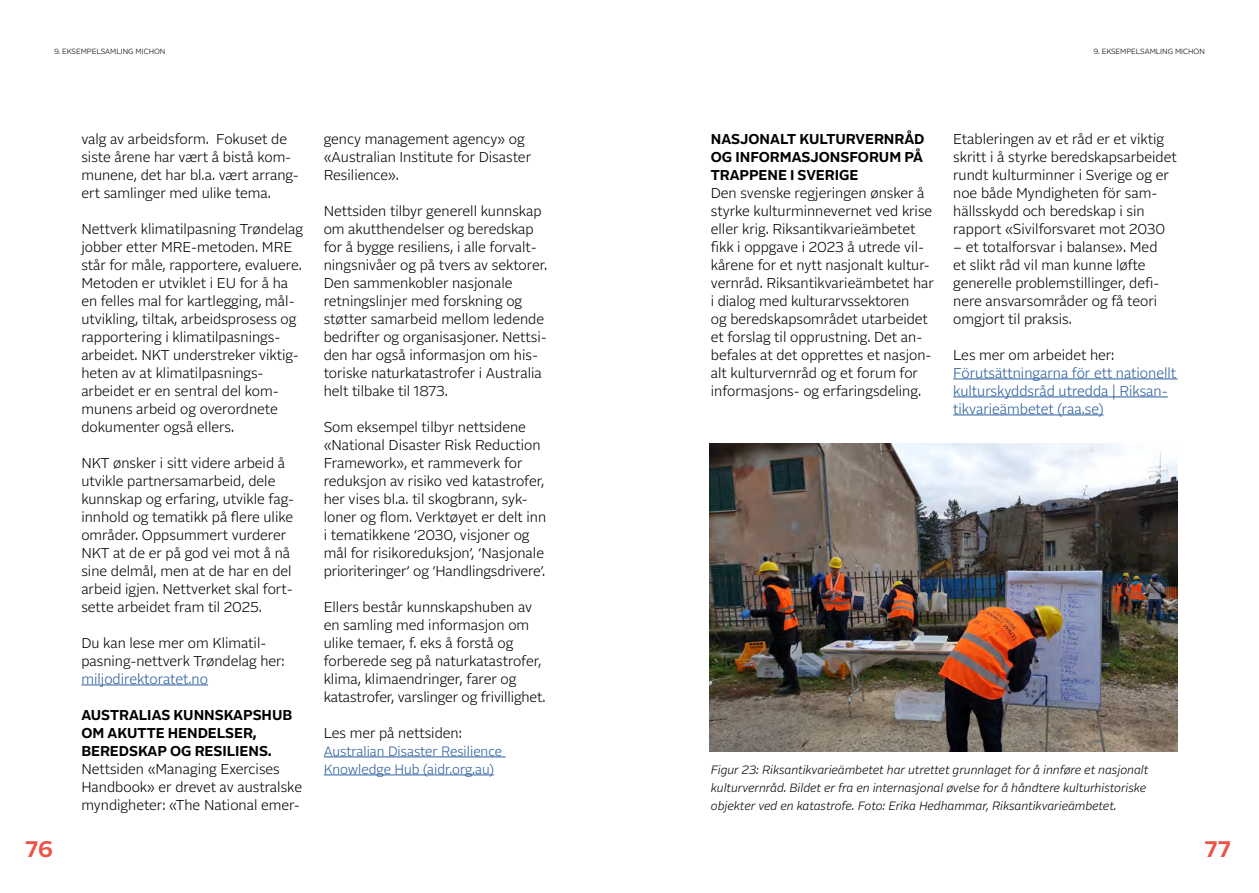
<style>
.page{position:relative;width:1259px;height:893px;background:#fff}
.page>*{position:absolute;margin:0;border:0;box-sizing:border-box;transform-origin:0 0}
.t1{font:700 22.5px "Alrightv 2 Normal LP";color:#ea5347}
.t2{font:300 14.25px/18px "Alrightv 2 Normal LP";color:#000}
.t3{font:700 14.25px/18px "Alrightv 2 Normal LP";color:#000}
.t4{font:300 14.25px/18px "Alrightv 2 Normal LP";color:#275b9b}
.t5{font:300 13.5px/18px "Alrightv 2 Normal LP";color:#275b9b}
.t6{font:italic 300 12px/18px "Alrightv 2 Normal LP";color:#000}
.t7{font:300 7.5px "Alrightv 2 Normal LP";color:#000}
</style>
<div class="page">
<hr style="left:81px;top:684px;width:127px;height:1px;background:#275b9b">
<hr style="left:324px;top:756px;width:181px;height:1px;background:#275b9b">
<hr style="left:324px;top:774px;width:170px;height:1px;background:#275b9b">
<hr style="left:953px;top:378px;width:224px;height:1px;background:#275b9b">
<hr style="left:953px;top:396px;width:214px;height:1px;background:#275b9b">
<hr style="left:953px;top:414px;width:150px;height:1px;background:#275b9b">
<img style="left:710px;top:443px;width:467px;height:309px">
<p class="t7" style="left:54px;top:46px;width:113px">9. EKSEMPELSAMLING MICHON</p>
<p class="t7" style="left:1093px;top:46px;width:113px">9. EKSEMPELSAMLING MICHON</p>
<p class="t2" style="left:81px;top:129px;width:219px">valg av arbeidsform. Fokuset de siste årene har vært å bistå kom&shy;munene, det har bl.a. vært arrang&shy;ert samlinger med ulike tema.</p>
<p class="t2" style="left:81px;top:219px;width:223px">Nettverk klimatilpasning Trøndelag jobber etter MRE-metoden. MRE står for måle, rapportere, evaluere.<br>Metoden er utviklet i EU for å ha en felles mal for kartlegging, mål&shy;utvikling, tiltak, arbeidsprosess og rapportering i klimatilpasnings&shy;arbeidet. NKT understreker viktig&shy;heten av at klimatilpasnings&shy;arbeidet er en sentral del kom&shy;munens arbeid og overordnete dokumenter også ellers.</p>
<p class="t2" style="left:81px;top:453px;width:214px">NKT ønsker i sitt videre arbeid å utvikle partnersamarbeid, dele kunnskap og erfaring, utvikle fag&shy;innhold og tematikk på flere ulike områder. Oppsummert vurderer<br>NKT at de er på god vei mot å nå sine delmål, men at de har en del arbeid igjen. Nettverket skal fort&shy;sette arbeidet fram til 2025.</p>
<p class="t2" style="left:81px;top:633px;width:205px">Du kan lese mer om Klimatil&shy;pasning-nettverk Trøndelag her:</p>
<p class="t4" style="left:81px;top:669px;width:128px">miljodirektoratet.no</p>
<p class="t3" style="left:81px;top:705px;width:212px">AUSTRALIAS KUNNSKAPSHUB<br>OM AKUTTE HENDELSER,<br>BEREDSKAP OG RESILIENS.</p>
<p class="t2" style="left:81px;top:759px;width:222px">Nettsiden «Managing Exercises<br>Handbook» er drevet av australske myndigheter: «The National emer-</p>
<p class="t2" style="left:324px;top:129px;width:209px">gency management agency» og «Australian Institute for Disaster<br>Resilience».</p>
<p class="t2" style="left:324px;top:201px;width:225px">Nettsiden tilbyr generell kunnskap om akutthendelser og beredskap for å bygge resiliens, i alle forvalt&shy;ningsnivåer og på tvers av sektorer.<br>Den sammenkobler nasjonale retningslinjer med forskning og støtter samarbeid mellom ledende bedrifter og organisasjoner. Nettsi&shy;den har også informasjon om his&shy;toriske naturkatastrofer i Australia helt tilbake til 1873.</p>
<p class="t2" style="left:324px;top:417px;width:224px">Som eksempel tilbyr nettsidene «National Disaster Risk Reduction Framework», et rammeverk for reduksjon av risiko ved katastrofer, her vises bl.a. til skogbrann, syk&shy;loner og flom. Verktøyet er delt inn i tematikkene ‘2030, visjoner og mål for risikoreduksjon’, ‘Nasjonale prioriteringer’ og ‘Handlingsdrivere’.</p>
<p class="t2" style="left:324px;top:597px;width:223px">Ellers består kunnskapshuben av en samling med informasjon om ulike temaer, f. eks å forstå og forberede seg på naturkatastrofer, klima, klimaendringer, farer og katastrofer, varslinger og frivillighet.</p>
<p class="t2" style="left:324px;top:723px;width:139px">Les mer på nettsiden:</p>
<p class="t5" style="left:324px;top:742px;width:180px">Australian Disaster Resilience<br>Knowledge Hub (aidr.org.au)</p>
<p class="t3" style="left:711px;top:129px;width:215px;text-align:justify">NASJONALT KULTURVERNRÅD OG INFORMASJONSFORUM PÅ TRAPPENE I SVERIGE</p>
<p class="t2" style="left:711px;top:183px;width:224px">Den svenske regjeringen ønsker å styrke kulturminnevernet ved krise eller krig. Riksantikvarieämbetet fikk i oppgave i 2023 å utrede vil&shy;kårene for et nytt nasjonalt kultur&shy;vernråd. Riksantikvarieämbetet har i dialog med kulturarvssektoren<br>og beredskapsområdet utarbeidet et forslag til opprustning. Det an&shy;befales at det opprettes et nasjon&shy;alt kulturvernråd og et forum for informasjons- og erfaringsdeling.</p>
<p class="t2" style="left:953px;top:129px;width:225px">Etableringen av et råd er et viktig skritt i å styrke beredskapsarbeidet rundt kulturminner i Sverige og er noe både Myndigheten för sam&shy;hällsskydd och beredskap i sin rapport «Sivilforsvaret mot 2030</p>
<p class="t2" style="left:953px;top:237px;width:208px">– et totalforsvar i balanse». Med et slikt råd vil man kunne løfte generelle problemstillinger, defi&shy;nere ansvarsområder og få teori omgjort til praksis.</p>
<p class="t2" style="left:953px;top:345px;width:163px">Les mer om arbeidet her:</p>
<p class="t4" style="left:953px;top:363px;width:224px">Förutsättningarna för ett nationellt kulturskyddsråd utredda | Riksan&shy;tikvarieämbetet (raa.se)</p>
<p class="t6" style="left:711px;top:760px;width:439px">Figur 23: Riksantikvarieämbetet har utrettet grunnlaget for å innføre et nasjonalt kulturvernråd. Bildet er fra en internasjonal øvelse for å håndtere kulturhistoriske objekter ved en katastrofe. Foto: Erika Hedhammar, Riksantikvarieämbetet.</p>
<h1 class="t1" style="left:26px;top:833px;width:29px">76</h1>
<h1 class="t1" style="left:1205px;top:833px;width:27px">77</h1>
</div>
